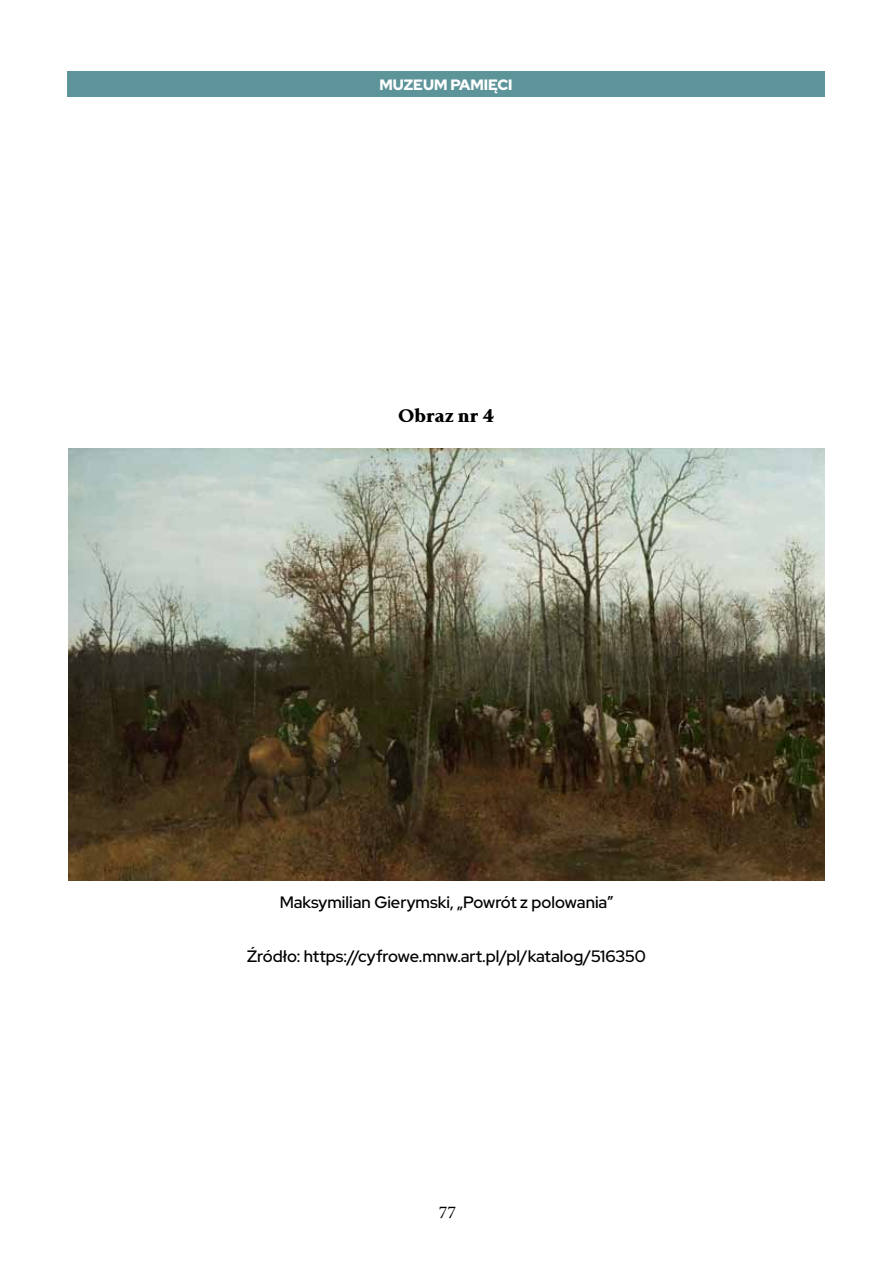
<style>
.page{position:relative;width:893px;height:1263px;background:#fff}
.page>*{position:absolute;margin:0;border:0;box-sizing:border-box;transform-origin:0 0}
.t1{font:900 19.5px "LT Remark";color:#000}
.t2{font:18px "Minion Pro";color:#000}
.t3{font:500 16.5px "Red Hat Display";color:#000}
.t4{font:900 15px "Red Hat Display";color:#fff}
</style>
<div class="page">
<div style="left:67px;top:71px;width:758px;height:25px;background:#5d949a"></div>
<img style="left:68px;top:449px;width:757px;height:432px">
<p class="t4" style="left:379px;top:75px;width:135px">MUZEUM PAMIĘCI</p>
<p class="t1" style="left:399px;top:403px;width:97px">Obraz nr 4</p>
<p class="t3" style="left:280px;top:891px;width:335px">Maksymilian Gierymski, „Powrót z polowania”</p>
<p class="t3" style="left:247px;top:945px;width:400px">Źródło: https://cyfrowe.mnw.art.pl/pl/katalog/516350</p>
<p class="t2" style="left:439px;top:1200px;width:19px">77</p>
</div>
